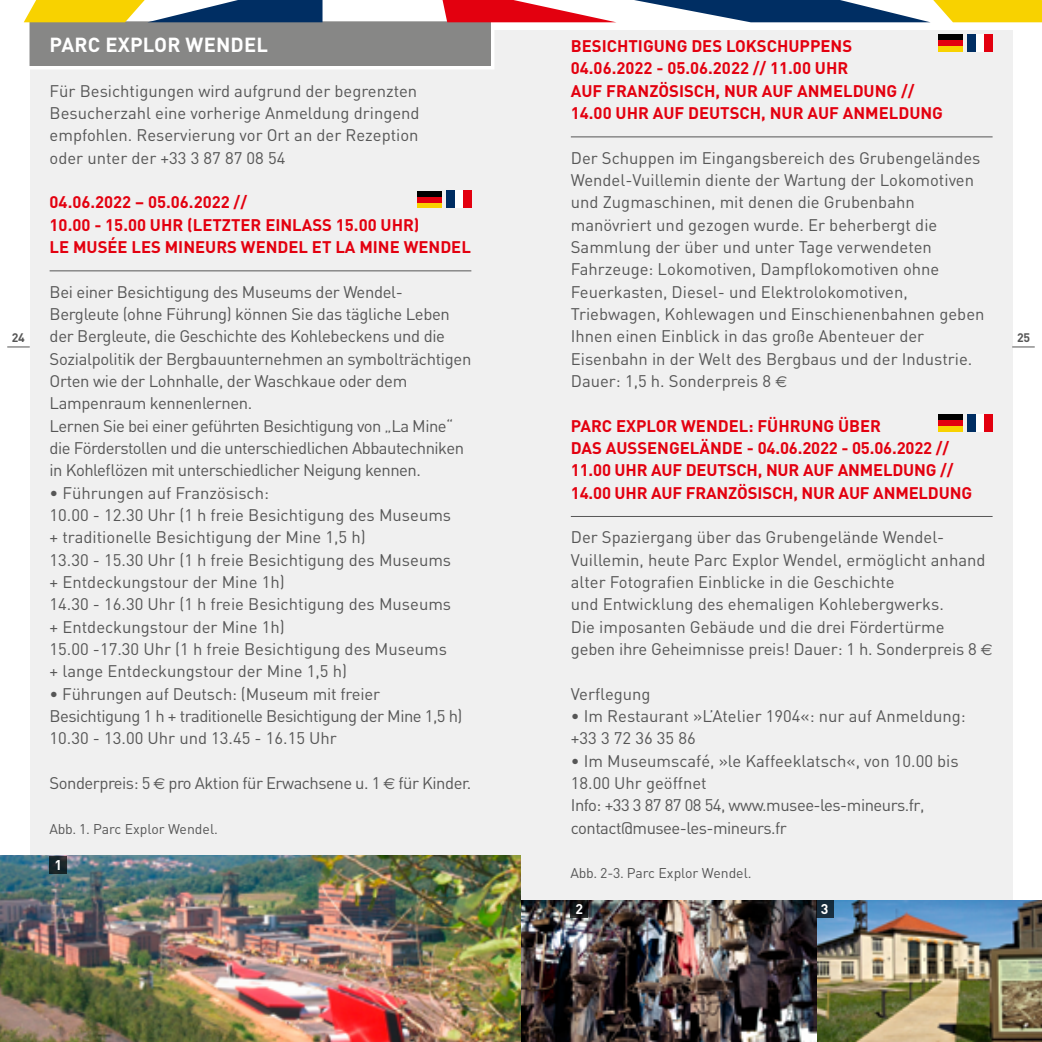
<style>
.page{position:relative;width:1042px;height:1042px;background:#fff}
.page>*{position:absolute;margin:0;border:0;box-sizing:border-box;transform-origin:0 0}
.t1{font:700 20.12px "DIN";letter-spacing:.01em;color:#fff}
.t2{font:16.62px/22.4px "DIN";color:#565656}
.t3{font:16.62px/22.4px "DIN";letter-spacing:-.02em;color:#565656}
.t4{font:700 16.62px/22.4px "DIN";color:#e3000f}
.t5{font:16.62px/22.4px "DIN";letter-spacing:-.03em;color:#565656}
.t6{font:14px "DIN";color:#565656}
.t7{font:700 14px "DIN";color:#fff}
.t8{font:700 12.25px "DIN";color:#565656}
.s1{font-family:"Euro Sans";font-size:15.75px}
</style>
<div class="page">
<div style="left:30px;top:30px;width:982px;height:988px;background:#f0f0f0"></div>
<svg style="left:1012px;top:347px;width:22px;height:1px"></svg>
<svg style="left:7px;top:347px;width:23px;height:1px"></svg>
<hr style="left:50px;top:270px;width:421px;height:1px;background:#565656">
<div style="left:984px;top:34px;width:8px;height:18px;background:#e3000f"></div>
<div style="left:976px;top:34px;width:8px;height:18px;background:#fff"></div>
<div style="left:967px;top:34px;width:9px;height:18px;background:#002e63"></div>
<div style="left:938px;top:46px;width:24px;height:6px;background:#f8d200"></div>
<div style="left:938px;top:40px;width:24px;height:6px;background:#e3000f"></div>
<div style="left:938px;top:34px;width:24px;height:6px;background:#000"></div>
<div style="left:984px;top:414px;width:8px;height:18px;background:#e3000f"></div>
<div style="left:976px;top:414px;width:8px;height:18px;background:#fff"></div>
<div style="left:967px;top:414px;width:9px;height:18px;background:#002e63"></div>
<div style="left:938px;top:426px;width:24px;height:6px;background:#f8d200"></div>
<div style="left:938px;top:420px;width:24px;height:6px;background:#e3000f"></div>
<div style="left:938px;top:414px;width:24px;height:6px;background:#000"></div>
<div style="left:463px;top:190px;width:8px;height:18px;background:#e3000f"></div>
<div style="left:455px;top:190px;width:8px;height:18px;background:#fff"></div>
<div style="left:446px;top:190px;width:9px;height:18px;background:#002e63"></div>
<div style="left:417px;top:202px;width:24px;height:6px;background:#f8d200"></div>
<div style="left:417px;top:197px;width:24px;height:5px;background:#e3000f"></div>
<div style="left:417px;top:191px;width:24px;height:6px;background:#000"></div>
<hr style="left:571px;top:136px;width:421px;height:1px;background:#565656">
<hr style="left:571px;top:516px;width:421px;height:1px;background:#565656">
<svg style="left:23px;top:0;width:593px;height:69px"></svg>
<svg style="left:634px;top:0;width:408px;height:22px"></svg>
<img style="left:521px;top:900px;width:521px;height:142px">
<svg style="left:521px;top:930px;width:17px;height:18px"></svg>
<img style="left:0;top:856px;width:521px;height:186px">
<svg style="left:50px;top:856px;width:17px;height:17px"></svg>
<svg style="left:570px;top:900px;width:18px;height:18px"></svg>
<div style="left:816px;top:900px;width:17px;height:18px;background:#162c3c"></div>
<p class="t1" style="left:50px;top:32px;width:220px">PARC EXPLOR WENDEL</p>
<p class="t2" style="left:50px;top:79px;width:371px">Für Besichtigungen wird aufgrund der begrenzten Besucherzahl eine vorherige Anmeldung dringend empfohlen. Reservierung vor Ort an der Rezeption oder unter der +33 3 87 87 08 54</p>
<p class="t4" style="left:50px;top:190px;width:423px">04.06.2022 – 05.06.2022 //<br>10.00 - 15.00 UHR (LETZTER EINLASS 15.00 UHR)<br>LE MUSÉE LES MINEURS WENDEL ET LA MINE WENDEL</p>
<p class="t3" style="left:50px;top:280px;width:423px">Bei einer Besichtigung des Museums der Wendel-Bergleute (ohne Führung) können Sie das tägliche Leben der Bergleute, die Geschichte des Kohlebeckens und die Sozialpolitik der Bergbauunternehmen an symbolträchtigen Orten wie der Lohnhalle, der Waschkaue oder dem Lampenraum kennenlernen.<br>Lernen Sie bei einer geführten Besichtigung von „La Mine“ die Förderstollen und die unterschiedlichen Abbautechniken in Kohleflözen mit unterschiedlicher Neigung kennen.</p>
<p class="t2" style="left:50px;top:481px;width:403px">• Führungen auf Französisch:<br>10.00 - 12.30 Uhr (1 h freie Besichtigung des Museums + traditionelle Besichtigung der Mine 1,5 h)<br>13.30 - 15.30 Uhr (1 h freie Besichtigung des Museums + Entdeckungstour der Mine 1h)<br>14.30 - 16.30 Uhr (1 h freie Besichtigung des Museums + Entdeckungstour der Mine 1h)<br>15.00 -17.30 Uhr (1 h freie Besichtigung des Museums + lange Entdeckungstour der Mine 1,5 h)</p>
<p class="t2" style="left:50px;top:682px;width:414px">• Führungen auf Deutsch: (Museum mit freier<br>Besichtigung 1 h + traditionelle Besichtigung der Mine 1,5 h)<br>10.30 - 13.00 Uhr und 13.45 - 16.15 Uhr</p>
<p class="t5" style="left:50px;top:771px;width:423px">Sonderpreis: 5 <span class="s1">€</span> pro Aktion für Erwachsene u. 1 <span class="s1">€</span> für Kinder.</p>
<p class="t4" style="left:571px;top:34px;width:374px">BESICHTIGUNG DES LOKSCHUPPENS<br>04.06.2022 - 05.06.2022 // 11.00 UHR<br>AUF FRANZÖSISCH, NUR AUF ANMELDUNG // 14.00 UHR AUF DEUTSCH, NUR AUF ANMELDUNG</p>
<p class="t2" style="left:571px;top:146px;width:415px">Der Schuppen im Eingangsbereich des Grubengeländes Wendel-Vuillemin diente der Wartung der Lokomotiven und Zugmaschinen, mit denen die Grubenbahn manövriert und gezogen wurde. Er beherbergt die Sammlung der über und unter Tage verwendeten Fahrzeuge: Lokomotiven, Dampflokomotiven ohne Feuerkasten, Diesel- und Elektrolokomotiven, Triebwagen, Kohlewagen und Einschienenbahnen geben Ihnen einen Einblick in das große Abenteuer der Eisenbahn in der Welt des Bergbaus und der Industrie.<br>Dauer: 1,5 h. Sonderpreis 8 <span class="s1">€</span></p>
<p class="t4" style="left:571px;top:414px;width:403px">PARC EXPLOR WENDEL: FÜHRUNG ÜBER<br>DAS AUSSENGELÄNDE - 04.06.2022 - 05.06.2022 // 11.00 UHR AUF DEUTSCH, NUR AUF ANMELDUNG // 14.00 UHR AUF FRANZÖSISCH, NUR AUF ANMELDUNG</p>
<p class="t2" style="left:571px;top:526px;width:423px">Der Spaziergang über das Grubengelände Wendel-Vuillemin, heute Parc Explor Wendel, ermöglicht anhand alter Fotografien Einblicke in die Geschichte<br>und Entwicklung des ehemaligen Kohlebergwerks.<br>Die imposanten Gebäude und die drei Fördertürme geben ihre Geheimnisse preis! Dauer: 1 h. Sonderpreis 8 <span class="s1">€</span></p>
<p class="t2" style="left:571px;top:682px;width:81px">Verflegung</p>
<p class="t2" style="left:571px;top:704px;width:396px">• Im Restaurant »L’Atelier 1904«: nur auf Anmeldung: +33 3 72 36 35 86</p>
<p class="t5" style="left:571px;top:749px;width:389px">• Im Museumscafé, »le Kaffeeklatsch«, von 10.00 bis 18.00 Uhr geöffnet<br>Info: +33 3 87 87 08 54, www.musee-les-mineurs.fr, contact@musee-les-mineurs.fr</p>
<p class="t6" style="left:570px;top:864px;width:183px">Abb. 2-3. Parc Explor Wendel.</p>
<p class="t8" style="left:12px;top:330px;width:15px">24</p>
<p class="t8" style="left:1017px;top:330px;width:15px">25</p>
<p class="t6" style="left:50px;top:820px;width:170px">Abb. 1. Parc Explor Wendel.</p>
<p class="t7" style="left:54px;top:855px;width:9px">1</p>
<p class="t7" style="left:575px;top:900px;width:9px">2</p>
<p class="t7" style="left:821px;top:900px;width:9px">3</p>
</div>
